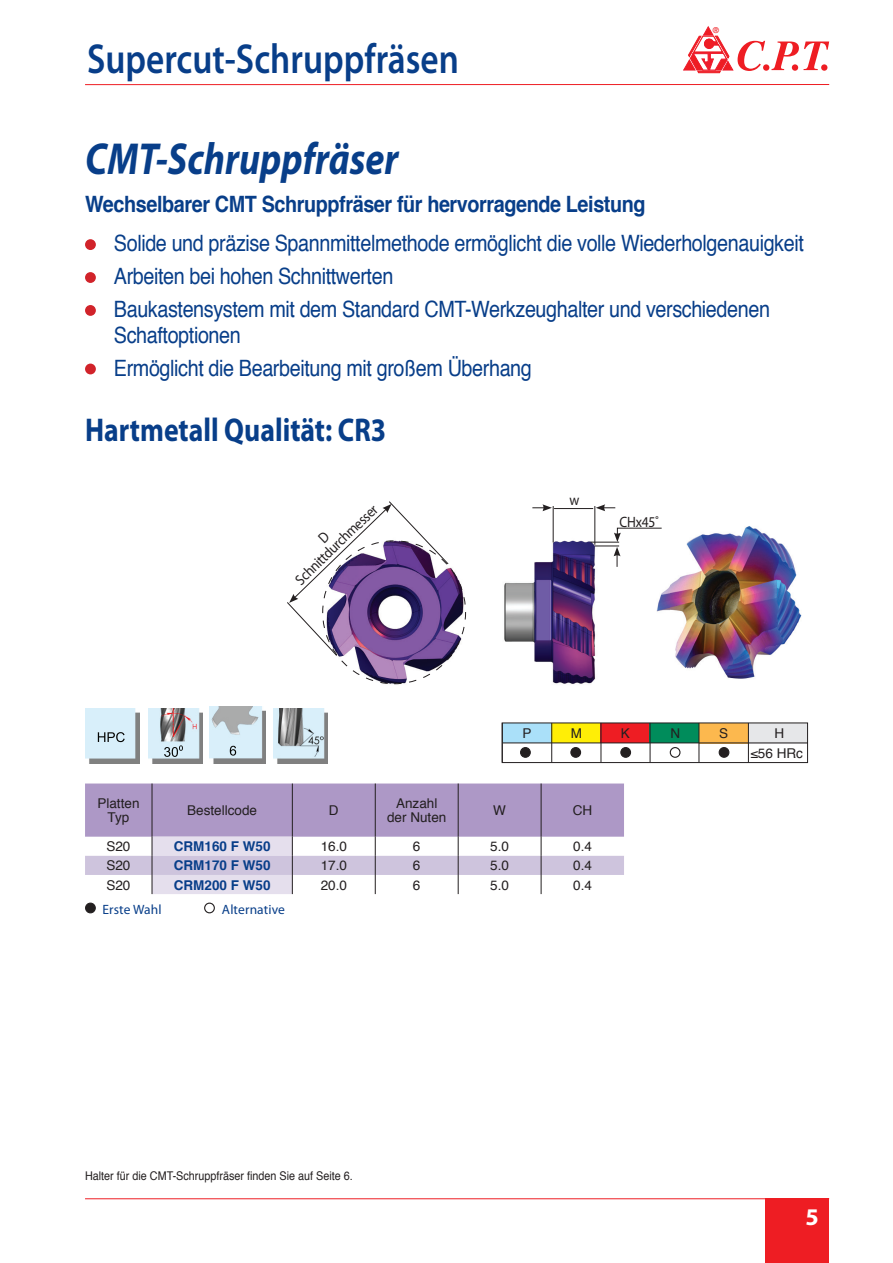
<style>
.page{position:relative;width:893px;height:1263px;background:#fff}
.page>*{position:absolute;margin:0;border:0;box-sizing:border-box;transform-origin:0 0}
.t1{font:italic 700 45px "Myriad Pro";color:#083e89;scale:.84 1}
.t2{font:600 42px "Myriad Pro";color:#083e89;scale:.84 1}
.t3{font:700 33px "Myriad Pro";color:#083e89;scale:.84 1}
.t4{font:700 24px "Myriad Pro";color:#fff}
.t5{font:22.5px/33px "Helvetica";letter-spacing:-.02em;color:#083e89;scale:.88 1}
.t6{font:700 22.5px "Helvetica";letter-spacing:-.02em;color:#083e89;scale:.88 1}
.t7{font:15px/13.8px "Myriad Pro";letter-spacing:-.02em;color:#231f20;text-align:center;scale:.9 1}
.t8{font:13.5px/13.5px "Helvetica";color:#231f20;text-align:center}
.t9{font:700 13.5px "Helvetica";color:#083e89}
.t10{font:13.5px "Myriad Pro";letter-spacing:.01em;color:#083e89}
.t11{font:12px "Helvetica";color:#231f20;scale:.9 1}
.t12{font:500 11.25px "Win Soft Pro";color:#ee1d23}
</style>
<div class="page">
<hr style="left:85px;top:84px;width:744px;height:1px;background:#ee1d23">
<svg style="left:683px;top:27px;width:146px;height:46px"></svg>
<hr style="left:85px;top:1198px;width:744px;height:1px;background:#ee1d23">
<div style="left:765px;top:1198px;width:64px;height:65px;background:#ee1d23"></div>
<div style="left:204px;top:902px;width:11px;height:11px;border:1px solid #231f20;border-radius:50%"></div>
<div style="left:86px;top:903px;width:9px;height:10px;background:#231f20;border-radius:50%"></div>
<div style="left:85px;top:902px;width:11px;height:11px;border:1px solid #231f20;border-radius:50%"></div>
<svg style="left:85px;top:783px;width:539px;height:111px"></svg>
<div style="left:85px;top:239px;width:11px;height:11px;background:#d1232a;border-radius:50%"></div>
<div style="left:85px;top:364px;width:11px;height:10px;background:#d1232a;border-radius:50%"></div>
<div style="left:85px;top:305px;width:11px;height:11px;background:#d1232a;border-radius:50%"></div>
<div style="left:85px;top:272px;width:11px;height:11px;background:#d1232a;border-radius:50%"></div>
<img style="left:148px;top:709px;width:55px;height:54px">
<img style="left:273px;top:709px;width:55px;height:54px">
<img style="left:209px;top:707px;width:57px;height:56px">
<svg style="left:164px;top:745px;width:19px;height:12px"></svg>
<svg style="left:230px;top:746px;width:6px;height:10px"></svg>
<img style="left:85px;top:709px;width:54px;height:54px">
<svg style="left:98px;top:732px;width:27px;height:10px"></svg>
<div style="left:502px;top:723px;width:50px;height:20px;background:#aae0f9"></div>
<div style="left:551px;top:723px;width:50px;height:20px;background:#ffee06"></div>
<div style="left:601px;top:723px;width:49px;height:20px;background:#ee1d23"></div>
<div style="left:650px;top:723px;width:49px;height:20px;background:#008c5b"></div>
<div style="left:699px;top:723px;width:50px;height:20px;background:#fcb84e"></div>
<div style="left:748px;top:723px;width:60px;height:20px;background:#e6e7e9"></div>
<div style="left:502px;top:722px;width:306px;height:41px;border:1px solid #231f20"></div>
<hr style="left:502px;top:723px;width:1px;height:39px;background:#231f20">
<hr style="left:551px;top:723px;width:1px;height:39px;background:#231f20">
<hr style="left:601px;top:723px;width:1px;height:39px;background:#231f20">
<hr style="left:650px;top:723px;width:1px;height:39px;background:#231f20">
<hr style="left:699px;top:723px;width:1px;height:39px;background:#231f20">
<hr style="left:748px;top:723px;width:1px;height:39px;background:#231f20">
<hr style="left:503px;top:743px;width:305px;height:1px;background:#231f20">
<div style="left:521px;top:747px;width:9px;height:10px;background:#231f20;border-radius:50%"></div>
<div style="left:520px;top:747px;width:11px;height:11px;border:1px solid #231f20;border-radius:50%"></div>
<div style="left:719px;top:747px;width:10px;height:10px;background:#231f20;border-radius:50%"></div>
<div style="left:719px;top:747px;width:10px;height:11px;border:1px solid #231f20;border-radius:50%"></div>
<div style="left:670px;top:747px;width:10px;height:11px;border:1px solid #231f20;border-radius:50%"></div>
<div style="left:621px;top:747px;width:9px;height:10px;background:#231f20;border-radius:50%"></div>
<div style="left:620px;top:747px;width:11px;height:11px;border:1px solid #231f20;border-radius:50%"></div>
<div style="left:571px;top:747px;width:10px;height:10px;background:#231f20;border-radius:50%"></div>
<div style="left:570px;top:747px;width:11px;height:11px;border:1px solid #231f20;border-radius:50%"></div>
<img style="left:669px;top:526px;width:133px;height:153px">
<img style="left:338px;top:506px;width:331px;height:179px">
<svg style="left:287px;top:501px;width:162px;height:155px"></svg>
<hr style="left:554px;top:508px;width:39px;height:1px;background:#231f20">
<hr style="left:553px;top:506px;width:1px;height:36px;background:#231f20">
<hr style="left:594px;top:506px;width:1px;height:39px;background:#231f20">
<svg style="left:596px;top:504px;width:19px;height:7px"></svg>
<svg style="left:591px;top:527px;width:71px;height:40px"></svg>
<svg style="left:532px;top:504px;width:20px;height:7px"></svg>
<h2 class="t2" style="left:87px;top:32px;width:444px">Supercut-Schruppfräsen</h2>
<h1 class="t1" style="left:85px;top:130px;width:375px">CMT-Schruppfräser</h1>
<p class="t6" style="left:85px;top:186px;width:639px">Wechselbarer CMT Schruppfräser für hervorragende Leistung</p>
<p class="t12" style="left:713px;top:22px;width:8px">®</p>
<p class="t5" style="left:114px;top:228px;width:785px">Solide und präzise Spannmittelmethode ermöglicht die volle Wiederholgenauigkeit<br>Arbeiten bei hohen Schnittwerten<br>Baukastensystem mit dem Standard CMT-Werkzeughalter und verschiedenen</p>
<p class="t5" style="left:114px;top:319px;width:476px">Schaftoptionen<br>Ermöglicht die Bearbeitung mit großem Überhang</p>
<h3 class="t3" style="left:85px;top:408px;width:360px">Hartmetall Qualität: CR3</h3>
<p class="t7" style="left:283px;top:567px;width:121px;rotate:-44deg">D<br>Schnittdurchmesser</p>
<p class="t7" style="left:569px;top:493px;width:13px">w</p>
<p class="t7" style="left:620px;top:514px;width:45px">CHx45˚</p>
<p class="t8" style="left:523px;top:727px;width:11px">P</p>
<p class="t8" style="left:571px;top:727px;width:13px">M</p>
<p class="t8" style="left:621px;top:727px;width:11px">K</p>
<p class="t8" style="left:670px;top:727px;width:11px">N</p>
<p class="t8" style="left:719px;top:727px;width:11px">S</p>
<p class="t8" style="left:750px;top:724px;width:54px;line-height:19.6px">H<br>≤56 HRc</p>
<p class="t8" style="left:97px;top:797px;width:44px">Platten<br>Typ</p>
<p class="t8" style="left:187px;top:804px;width:71px">Bestellcode</p>
<p class="t8" style="left:329px;top:804px;width:11px">D</p>
<p class="t8" style="left:387px;top:797px;width:61px">Anzahl der Nuten</p>
<p class="t8" style="left:493px;top:804px;width:14px">W</p>
<p class="t8" style="left:573px;top:804px;width:21px">CH</p>
<p class="t8" style="left:106px;top:840px;width:26px">S20</p>
<p class="t9" style="left:174px;top:836px;width:98px">CRM160 F W50</p>
<p class="t8" style="left:321px;top:840px;width:28px">16.0</p>
<p class="t8" style="left:413px;top:840px;width:9px">6</p>
<p class="t8" style="left:490px;top:840px;width:20px">5.0</p>
<p class="t8" style="left:573px;top:840px;width:20px">0.4</p>
<p class="t8" style="left:106px;top:859px;width:26px">S20</p>
<p class="t9" style="left:174px;top:855px;width:98px">CRM170 F W50</p>
<p class="t8" style="left:321px;top:859px;width:28px">17.0</p>
<p class="t8" style="left:413px;top:859px;width:9px">6</p>
<p class="t8" style="left:490px;top:859px;width:20px">5.0</p>
<p class="t8" style="left:573px;top:859px;width:20px">0.4</p>
<p class="t8" style="left:106px;top:878px;width:26px">S20</p>
<p class="t9" style="left:174px;top:874px;width:98px">CRM200 F W50</p>
<p class="t8" style="left:321px;top:878px;width:28px">20.0</p>
<p class="t8" style="left:413px;top:878px;width:9px">6</p>
<p class="t8" style="left:490px;top:878px;width:20px">5.0</p>
<p class="t8" style="left:573px;top:878px;width:20px">0.4</p>
<p class="t10" style="left:102px;top:901px;width:61px">Erste Wahl</p>
<p class="t10" style="left:222px;top:901px;width:65px">Alternative</p>
<p class="t11" style="left:85px;top:1166px;width:299px">Halter für die CMT-Schruppfräser finden Sie auf Seite 6.</p>
<p class="t4" style="left:806px;top:1201px;width:15px">5</p>
</div>
